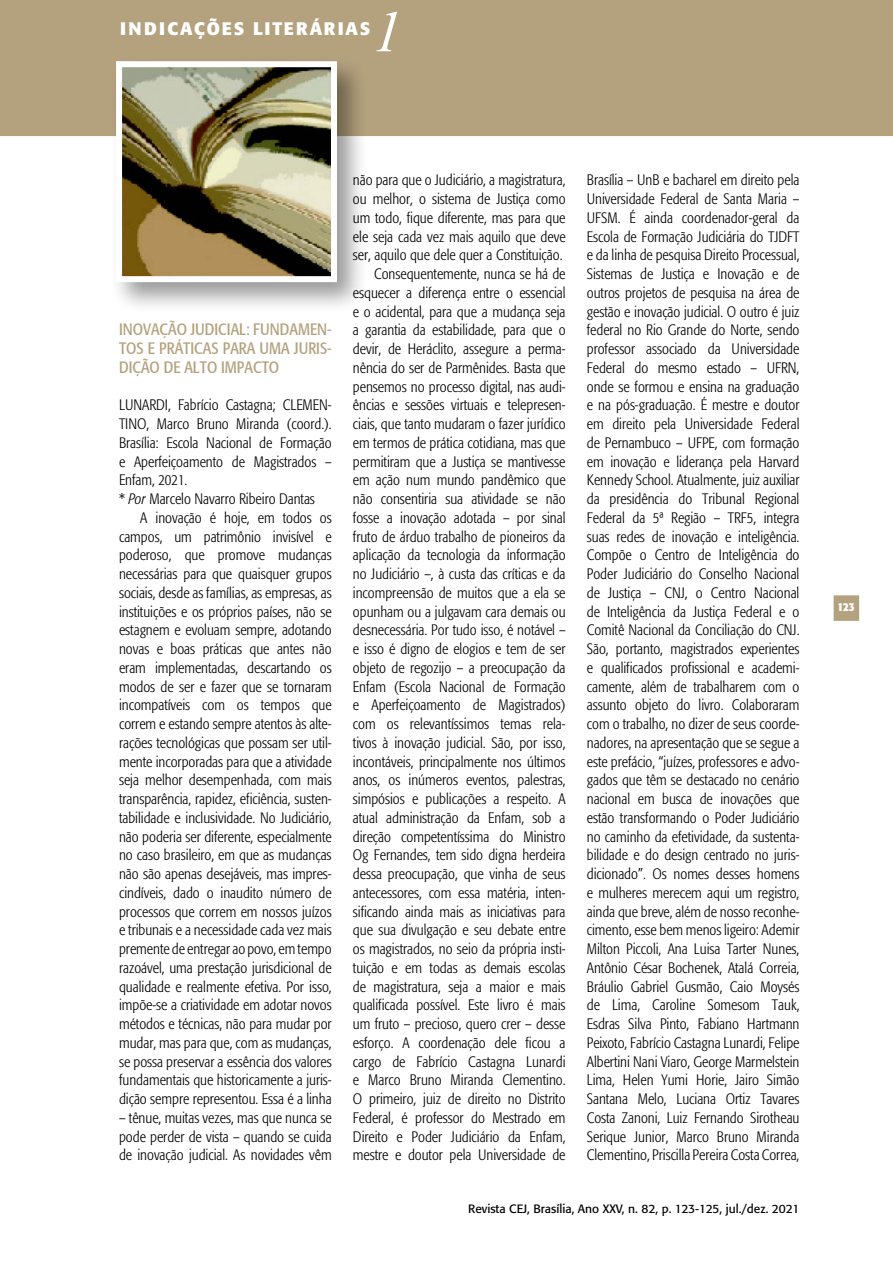
<style>
.page{position:relative;width:893px;height:1263px;background:#fff}
.page>*{position:absolute;margin:0;border:0;box-sizing:border-box;transform-origin:0 0}
.t1{font:italic 58.5px "Times New Roman";color:#fff}
.t2{font:700 18px "Formata";letter-spacing:.1em;color:#fff}
.t3{font:condensed 16.5px/18.8px "Formata";color:#b4a27e;text-align:justify}
.t4{font:300 condensed 15px/18.8px "Formata";color:#000;text-align:justify}
.t5{font:12px "Formata";color:#000}
.t6{font:700 condensed 12px "Formata";color:#fff}
.s1{font-style:italic}
</style>
<div class="page">
<div style="left:834px;top:595px;width:25px;height:26px;background:#b4a27e;border:2px solid #b4a27e"></div>
<div style="left:0;top:0;width:893px;height:136px;background:#b4a27e"></div>
<div style="left:110px;top:55px;width:258px;height:258px;background:#000;opacity:.4"></div>
<img style="left:123px;top:68px;width:207px;height:207px">
<div style="left:116px;top:61px;width:221px;height:221px;border:6px solid #fff"></div>
<div style="left:375px;top:10px;width:33px;height:52px;background:#b4a27e"></div>
<p class="t2" style="left:120px;top:18px;width:252px">INDICAÇÕES LITERÁRIAS</p>
<h1 class="t1" style="left:373px;top:-9px;width:31px">1</h1>
<p class="t3" style="left:119px;top:320px;width:214px">INOVAÇÃO JUDICIAL: FUNDAMEN-TOS E PRÁTICAS PARA UMA JURIS-DIÇÃO DE ALTO IMPACTO</p>
<p class="t4" style="left:119px;top:396px;width:214px;text-align:left">LUNARDI, Fabrício Castagna; CLEMEN-TINO, Marco Bruno Miranda (coord.).<br>Brasília: Escola Nacional de Formação e Aperfeiçoamento de Magistrados – Enfam, 2021.<br>* <span class="s1">Por</span> Marcelo Navarro Ribeiro Dantas</p>
<p class="t4" style="left:119px;top:508px;width:214px;text-indent:21px">A inovação é hoje, em todos os campos, um patrimônio invisível e poderoso, que promove mudanças necessárias para que quaisquer grupos sociais, desde as famílias, as empresas, as instituições e os próprios países, não se estagnem e evoluam sempre, adotando novas e boas práticas que antes não eram implementadas, descartando os modos de ser e fazer que se tornaram incompatíveis com os tempos que correm e estando sempre atentos às alte&shy;rações tecnológicas que possam ser util&shy;mente incorporadas para que a atividade seja melhor desempenhada, com mais transparência, rapidez, eficiência, susten&shy;tabilidade e inclusividade. No Judiciário, não poderia ser diferente, especialmente no caso brasileiro, em que as mudanças não são apenas desejáveis, mas impres&shy;cindíveis, dado o inaudito número de processos que correm em nossos juízos e tribunais e a necessidade cada vez mais premente de entregar ao povo, em tempo razoável, uma prestação jurisdicional de qualidade e realmente efetiva. Por isso, impõe-se a criatividade em adotar novos métodos e técnicas, não para mudar por mudar, mas para que, com as mudanças, se possa preservar a essência dos valores fundamentais que historicamente a juris&shy;dição sempre representou. Essa é a linha</p>
<p class="t4" style="left:119px;top:1108px;width:214px">– tênue, muitas vezes, mas que nunca se pode perder de vista – quando se cuida de inovação judicial. As novidades vêm</p>
<p class="t4" style="left:353px;top:171px;width:214px;text-align:right">não para que o Judiciário, a magistratura, ou melhor, o sistema de Justiça como um todo, fique diferente, mas para que ele seja cada vez mais aquilo que deve ser, aquilo que dele quer a Constituição.<br>Consequentemente, nunca se há de esquecer a diferença entre o essencial e o acidental, para que a mudança seja a garantia da estabilidade, para que o devir, de Heráclito, assegure a perma&shy;nência do ser de Parmênides. Basta que pensemos no processo digital, nas audi&shy;ências e sessões virtuais e telepresen&shy;ciais, que tanto mudaram o fazer jurídico em termos de prática cotidiana, mas que permitiram que a Justiça se mantivesse em ação num mundo pandêmico que não consentiria sua atividade se não fosse a inovação adotada – por sinal fruto de árduo trabalho de pioneiros da aplicação da tecnologia da informação no Judiciário –, à custa das críticas e da incompreensão de muitos que a ela se opunham ou a julgavam cara demais ou desnecessária. Por tudo isso, é notável – e isso é digno de elogios e tem de ser objeto de regozijo – a preocupação da Enfam (Escola Nacional de Formação e Aperfeiçoamento de Magistrados) com os relevantíssimos temas rela&shy;tivos à inovação judicial. São, por isso, incontáveis, principalmente nos últimos anos, os inúmeros eventos, palestras, simpósios e publicações a respeito. A atual administração da Enfam, sob a direção competentíssima do Ministro Og Fernandes, tem sido digna herdeira dessa preocupação, que vinha de seus antecessores, com essa matéria, inten&shy;sificando ainda mais as iniciativas para que sua divulgação e seu debate entre os magistrados, no seio da própria insti&shy;tuição e em todas as demais escolas de magistratura, seja a maior e mais qualificada possível. Este livro é mais um fruto – precioso, quero crer – desse esforço. A coordenação dele ficou a cargo de Fabrício Castagna Lunardi e Marco Bruno Miranda Clementino.<br>O primeiro, juiz de direito no Distrito Federal, é professor do Mestrado em Direito e Poder Judiciário da Enfam, mestre e doutor pela Universidade de</p>
<p class="t4" style="left:587px;top:171px;width:214px">Brasília – UnB e bacharel em direito pela Universidade Federal de Santa Maria – UFSM. É ainda coordenador-geral da Escola de Formação Judiciária do TJDFT e da linha de pesquisa Direito Processual, Sistemas de Justiça e Inovação e de outros projetos de pesquisa na área de gestão e inovação judicial. O outro é juiz federal no Rio Grande do Norte, sendo professor associado da Universidade Federal do mesmo estado – UFRN, onde se formou e ensina na graduação e na pós-graduação. É mestre e doutor em direito pela Universidade Federal de Pernambuco – UFPE, com formação em inovação e liderança pela Harvard Kennedy School. Atualmente, juiz auxiliar da presidência do Tribunal Regional Federal da 5ª Região – TRF5, integra suas redes de inovação e inteligência.<br>Compõe o Centro de Inteligência do Poder Judiciário do Conselho Nacional de Justiça – CNJ, o Centro Nacional de Inteligência da Justiça Federal e o Comitê Nacional da Conciliação do CNJ.<br>São, portanto, magistrados experientes e qualificados profissional e academi&shy;camente, além de trabalharem com o assunto objeto do livro. Colaboraram com o trabalho, no dizer de seus coorde&shy;nadores, na apresentação que se segue a este prefácio, “juízes, professores e advo&shy;gados que têm se destacado no cenário nacional em busca de inovações que estão transformando o Poder Judiciário no caminho da efetividade, da sustenta&shy;bilidade e do design centrado no juris&shy;dicionado”. Os nomes desses homens e mulheres merecem aqui um registro, ainda que breve, além de nosso reconhe&shy;cimento, esse bem menos ligeiro: Ademir Milton Piccoli, Ana Luisa Tarter Nunes, Antônio César Bochenek, Atalá Correia, Bráulio Gabriel Gusmão, Caio Moysés de Lima, Caroline Somesom Tauk, Esdras Silva Pinto, Fabiano Hartmann Peixoto, Fabrício Castagna Lunardi, Felipe Albertini Nani Viaro, George Marmelstein Lima, Helen Yumi Horie, Jairo Simão Santana Melo, Luciana Ortiz Tavares Costa Zanoni, Luiz Fernando Sirotheau Serique Junior, Marco Bruno Miranda Clementino, Priscilla Pereira Costa Correa,</p>
<p class="t5" style="left:468px;top:1201px;width:333px">Revista CEJ, Brasília, Ano XXV, n. 82, p. 123-125, jul./dez. 2021</p>
<p class="t6" style="left:838px;top:599px;width:19px">123</p>
</div>
